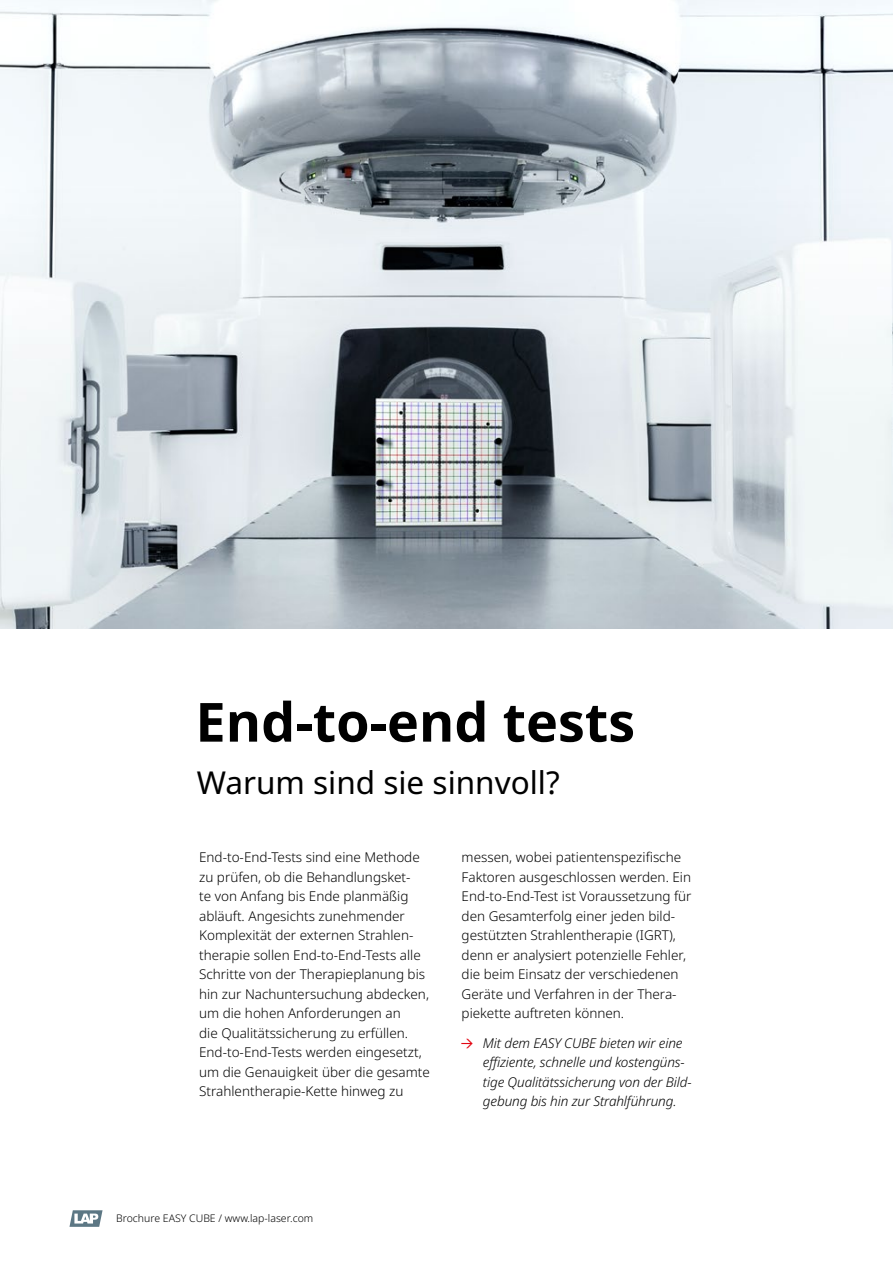
<style>
.page{position:relative;width:893px;height:1263px;background:#fff}
.page>*{position:absolute;margin:0;border:0;box-sizing:border-box;transform-origin:0 0}
.t1{font:700 54px "Noto Sans";color:#000}
.H1_Small{font:31.5px "Noto Sans";color:#000}
.Fließtext{font:300 13.5px/19.5px "Noto Sans";color:#000}
.t2{font:italic 300 13.5px/19.5px "Noto Sans";letter-spacing:-.01em;color:#000}
.t3{font:300 10.5px "Noto Sans";color:#000}
.s1{font-family:"Arrows";font-weight:400;font-style:normal;color:#e30613}
</style>
<div class="page">
<img style="left:0;top:0;width:893px;height:628px">
<svg style="left:69px;top:1210px;width:34px;height:17px"></svg>
<h1 class="t1" style="left:195px;top:684px;width:441px">End-to-end tests</h1>
<p class="H1_Small" style="left:197px;top:760px;width:365px">Warum sind sie sinnvoll?</p>
<p class="Fließtext" style="left:199px;top:848px;width:232px">End-to-End-Tests sind eine Methode zu prüfen, ob die Behandlungsket-<br>te von Anfang bis Ende planmäßig abläuft. Angesichts zunehmender Komplexität der externen Strahlen&shy;therapie sollen End-to-End-Tests alle Schritte von der Therapieplanung bis hin zur Nachuntersuchung abdecken, um die hohen Anforderungen an<br>die Qualitätssicherung zu erfüllen.<br>End-to-End-Tests werden eingesetzt, um die Genauigkeit über die gesamte Strahlentherapie-Kette hinweg zu</p>
<p class="Fließtext" style="left:462px;top:848px;width:231px">messen, wobei patientenspezifische Faktoren ausgeschlossen werden. Ein End-to-End-Test ist Voraussetzung für den Gesamterfolg einer jeden bild&shy;gestützten Strahlentherapie (IGRT), denn er analysiert potenzielle Fehler, die beim Einsatz der verschiedenen Geräte und Verfahren in der Thera&shy;piekette auftreten können.</p>
<p class="t2" style="left:483px;top:1033px;width:210px;text-indent:-21px"><span class="s1">e</span> Mit dem EASY CUBE bieten wir eine effiziente, schnelle und kostengüns&shy;tige Qualitätssicherung von der Bild&shy;gebung bis hin zur Strahlführung.</p>
<p class="t3" style="left:116px;top:1211px;width:199px">Brochure EASY CUBE / www.lap-laser.com</p>
</div>
